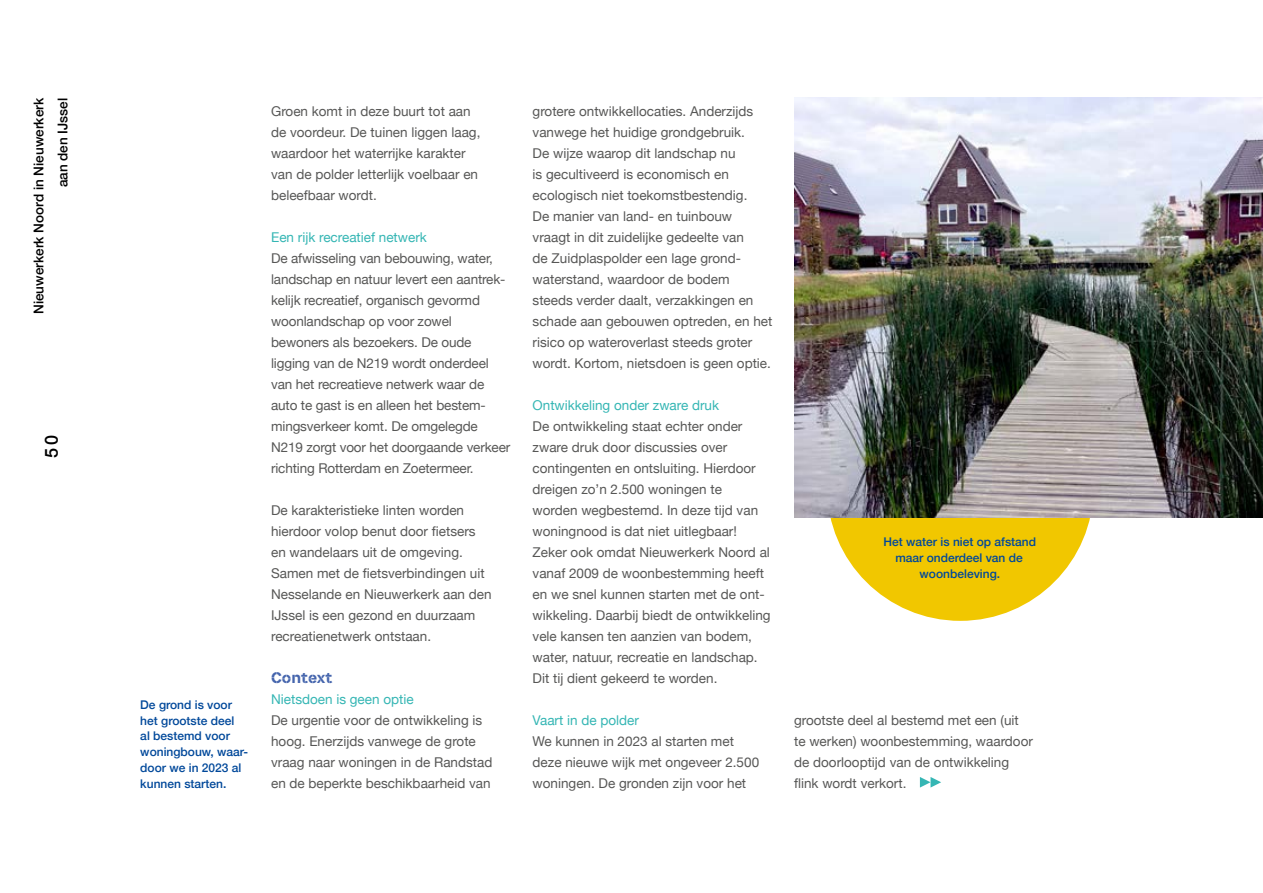
<style>
.page{position:relative;width:1263px;height:893px;background:#fff}
.page>*{position:absolute;margin:0;border:0;box-sizing:border-box;transform-origin:0 0}
.t1{font:500 18px "Helvetica Neue";color:#000}
.t2{font:500 16.5px "Associate Sans Stencil";color:#4565ad}
.t3{font:13.5px/21px "Helvetica Neue";color:#575756}
.t4{font:13.5px "Helvetica Neue";color:#35b6b4}
.t5{font:500 13.5px/24px "Helvetica Neue";color:#000;text-align:right}
.t6{font:500 12px/15.8px "Helvetica Neue";color:#00489a;text-align:center}
</style>
<div class="page">
<div style="left:827px;top:354px;width:266px;height:267px;background:#f1c700;border-radius:50%"></div>
<img style="left:794px;top:98px;width:469px;height:419px">
<svg style="left:920px;top:777px;width:21px;height:11px"></svg>
<p class="t5" style="left:26px;top:314px;width:218px;rotate:-90deg">Nieuwerkerk Noord in Nieuwerkerk aan den IJssel</p>
<h1 class="t1" style="left:37px;top:458px;width:25px;rotate:-90deg">50</h1>
<p class="t6" style="left:140px;top:696px;width:109px;text-align:left">De grond is voor het grootste deel<br>al bestemd voor woningbouw, waar&shy;door we in 2023 al kunnen starten.</p>
<p class="t3" style="left:271px;top:101px;width:211px">Groen komt in deze buurt tot aan de voordeur. De tuinen liggen laag, waardoor het waterrijke karakter van de polder letterlijk voelbaar en beleefbaar wordt.</p>
<p class="t4" style="left:271px;top:227px;width:157px">Een rijk recreatief netwerk</p>
<p class="t3" style="left:271px;top:248px;width:241px">De afwisseling van bebouwing, water, landschap en natuur levert een aantrek&shy;kelijk recreatief, organisch gevormd woonlandschap op voor zowel bewoners als bezoekers. De oude ligging van de N219 wordt onderdeel van het recreatieve netwerk waar de auto te gast is en alleen het bestem&shy;mingsverkeer komt. De omgelegde N219 zorgt voor het doorgaande verkeer richting Rotterdam en Zoetermeer.</p>
<p class="t3" style="left:271px;top:500px;width:222px">De karakteristieke linten worden hierdoor volop benut door fietsers en wandelaars uit de omgeving.<br>Samen met de fietsverbindingen uit Nesselande en Nieuwerkerk aan den IJssel is een gezond en duurzaam recreatienetwerk ontstaan.</p>
<p class="t2" style="left:271px;top:667px;width:63px">Context</p>
<p class="t4" style="left:271px;top:689px;width:144px">Nietsdoen is geen optie</p>
<p class="t3" style="left:271px;top:710px;width:223px">De urgentie voor de ontwikkeling is hoog. Enerzijds vanwege de grote vraag naar woningen in de Randstad en de beperkte beschikbaarheid van</p>
<p class="t3" style="left:533px;top:101px;width:241px">grotere ontwikkellocaties. Anderzijds vanwege het huidige grondgebruik.<br>De wijze waarop dit landschap nu<br>is gecultiveerd is economisch en ecologisch niet toekomstbestendig.<br>De manier van land- en tuinbouw vraagt in dit zuidelijke gedeelte van<br>de Zuidplaspolder een lage grond&shy;waterstand, waardoor de bodem steeds verder daalt, verzakkingen en schade aan gebouwen optreden, en het risico op wateroverlast steeds groter wordt. Kortom, nietsdoen is geen optie.</p>
<p class="t4" style="left:533px;top:395px;width:188px">Ontwikkeling onder zware druk</p>
<p class="t3" style="left:533px;top:416px;width:240px">De ontwikkeling staat echter onder zware druk door discussies over contingenten en ontsluiting. Hierdoor dreigen zo’n 2.500 woningen te<br>worden wegbestemd. In deze tijd van woningnood is dat niet uitlegbaar!<br>Zeker ook omdat Nieuwerkerk Noord al vanaf 2009 de woonbestemming heeft en we snel kunnen starten met de ont&shy;wikkeling. Daarbij biedt de ontwikkeling vele kansen ten aanzien van bodem, water, natuur, recreatie en landschap.<br>Dit tij dient gekeerd te worden.</p>
<p class="t4" style="left:533px;top:710px;width:108px">Vaart in de polder</p>
<p class="t3" style="left:533px;top:731px;width:228px">We kunnen in 2023 al starten met deze nieuwe wijk met ongeveer 2.500 woningen. De gronden zijn voor het</p>
<p class="t6" style="left:884px;top:533px;width:154px">Het water is niet op afstand maar onderdeel van de woonbeleving.</p>
<p class="t3" style="left:794px;top:710px;width:240px">grootste deel al bestemd met een (uit te werken) woonbestemming, waardoor de doorlooptijd van de ontwikkeling flink wordt verkort.</p>
</div>
